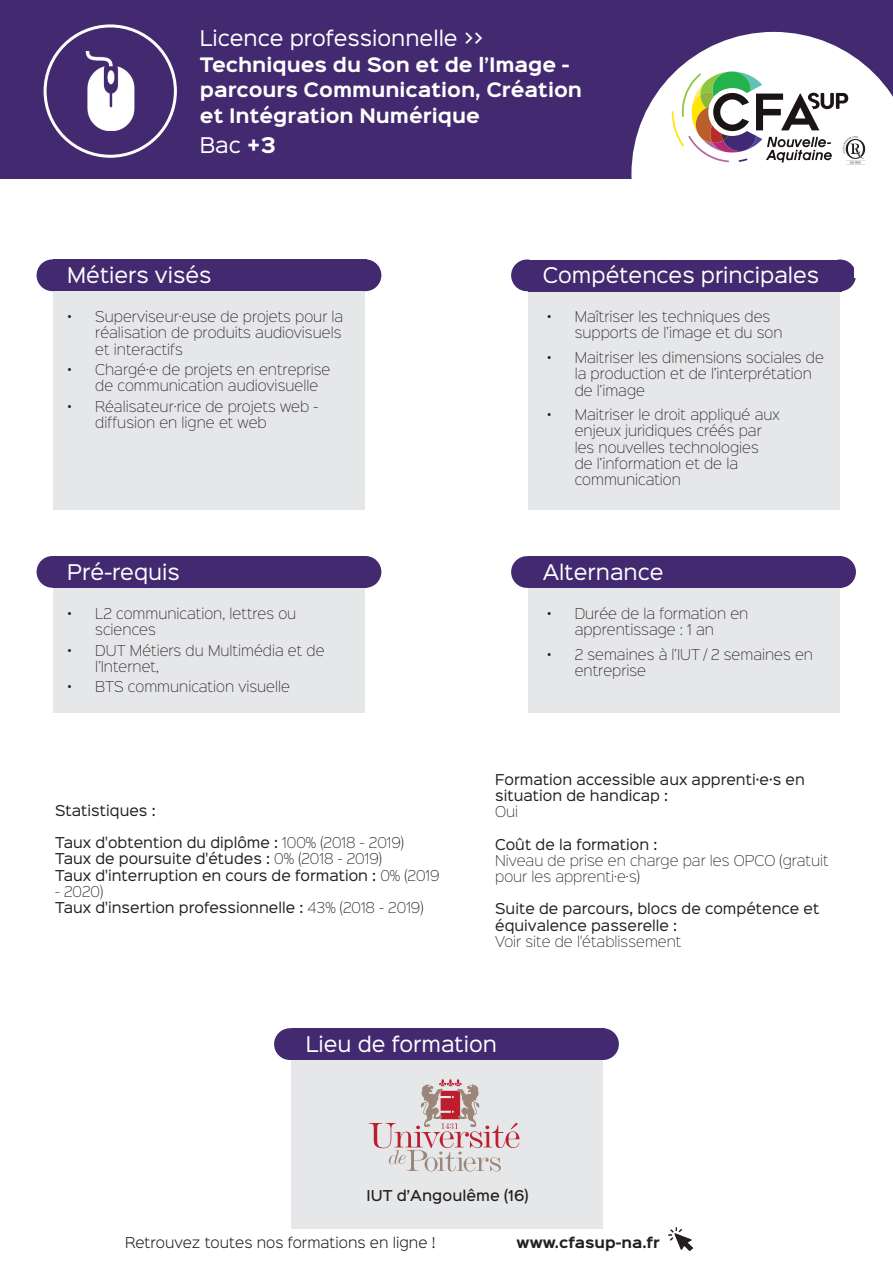
<style>
.page{position:relative;width:893px;height:1263px;background:#fff}
.page>*{position:absolute;margin:0;border:0;box-sizing:border-box;transform-origin:0 0}
.t1{font:19.5px "Sinkin Sans 400";color:#fff}
.t2{font:700 18px/25.5px "Sinkin Sans 700";color:#fff}
.t3{font:13.5px/16.2px "Sinkin Sans 200 X Light";color:#231f20}
.t4{font:13.5px/16.2px "Sinkin Sans 400";color:#231f20}
.t5{font:300 13.5px "Sinkin Sans 300";color:#231f20}
.t6{font:500 13.5px "Sinkin Sans 500";color:#231f20}
.t7{font:700 13.5px "Sinkin Sans 700";color:#231f20}
.s1{font-family:"Sinkin Sans 700";font-weight:700}
.s2{font-family:"Sinkin Sans 200 X Light"}
</style>
<div class="page">
<div style="left:528px;top:286px;width:311px;height:224px;background:#e6e7e9"></div>
<div style="left:54px;top:286px;width:311px;height:224px;background:#e6e7e9"></div>
<div style="left:0;top:0;width:893px;height:179px;background:#422970"></div>
<svg style="left:631px;top:32px;width:262px;height:147px;fill:#fff"></svg>
<svg style="left:672px;top:72px;width:193px;height:93px"></svg>
<div style="left:44px;top:24px;width:133px;height:134px;border:3px solid #fff;border-radius:50%"></div>
<div style="left:528px;top:260px;width:313px;height:31px;background:#422970"></div>
<div style="left:511px;top:259px;width:32px;height:32px;background:#422970;border-radius:50%"></div>
<div style="left:824px;top:259px;width:32px;height:32px;background:#422970;border-radius:50%"></div>
<div style="left:54px;top:259px;width:313px;height:32px;background:#422970"></div>
<div style="left:37px;top:259px;width:31px;height:32px;background:#422970;border-radius:50%"></div>
<div style="left:350px;top:259px;width:31px;height:32px;background:#422970;border-radius:50%"></div>
<div style="left:528px;top:583px;width:311px;height:129px;background:#e6e7e9"></div>
<div style="left:54px;top:583px;width:311px;height:129px;background:#e6e7e9"></div>
<div style="left:528px;top:556px;width:313px;height:32px;background:#422970"></div>
<div style="left:511px;top:556px;width:32px;height:32px;background:#422970;border-radius:50%"></div>
<div style="left:824px;top:556px;width:32px;height:32px;background:#422970;border-radius:50%"></div>
<div style="left:54px;top:556px;width:313px;height:32px;background:#422970"></div>
<div style="left:37px;top:556px;width:31px;height:32px;background:#422970;border-radius:50%"></div>
<div style="left:350px;top:556px;width:31px;height:32px;background:#422970;border-radius:50%"></div>
<div style="left:291px;top:1055px;width:311px;height:174px;background:#e6e7e9"></div>
<div style="left:291px;top:1028px;width:313px;height:32px;background:#422970"></div>
<div style="left:274px;top:1028px;width:32px;height:32px;background:#422970;border-radius:50%"></div>
<div style="left:587px;top:1028px;width:32px;height:32px;background:#422970;border-radius:50%"></div>
<img style="left:669px;top:1228px;width:23px;height:23px">
<img style="left:85px;top:52px;width:50px;height:78px">
<div style="left:854px;top:179px;width:39px;height:99px;background:#fff"></div>
<svg style="left:369px;top:1079px;width:150px;height:92px"></svg>
<p class="t1" style="left:200px;top:22px;width:285px">Licence professionnelle &gt;&gt;</p>
<p class="t2" style="left:200px;top:53px;width:384px">Techniques du Son et de l’Image - parcours Communication, Création</p>
<p class="t2" style="left:200px;top:104px;width:282px">et Intégration Numérique</p>
<p class="t1" style="left:200px;top:129px;width:78px">Bac <span class="s1">+3</span></p>
<p class="t1" style="left:67px;top:259px;width:146px">Métiers visés</p>
<p class="t1" style="left:543px;top:259px;width:278px">Compétences principales</p>
<p class="t3" style="left:95px;top:308px;width:250px;text-indent:-27px">• Superviseur·euse de projets pour la réalisation de produits audiovisuels et interactifs</p>
<p class="t3" style="left:95px;top:361px;width:237px;text-indent:-27px">• Chargé·e de projets en entreprise de communication audiovisuelle</p>
<p class="t3" style="left:95px;top:397px;width:224px;text-indent:-27px">• Réalisateur·rice de projets web - diffusion en ligne et web</p>
<p class="t3" style="left:575px;top:308px;width:209px;text-indent:-27px">• Maîtriser les techniques des supports de l’image et du son</p>
<p class="t3" style="left:575px;top:349px;width:251px;text-indent:-27px">• Maitriser les dimensions sociales de la production et de l’interprétation de l’image</p>
<p class="t3" style="left:575px;top:406px;width:206px;text-indent:-27px">• Maitriser le droit appliqué aux enjeux juridiques créés par les nouvelles technologies de l’information et de la communication</p>
<p class="t1" style="left:67px;top:556px;width:114px">Pré-requis</p>
<p class="t1" style="left:543px;top:556px;width:122px">Alternance</p>
<p class="t3" style="left:95px;top:604px;width:203px;text-indent:-27px">• L2 communication, lettres ou sciences</p>
<p class="t3" style="left:95px;top:641px;width:231px;text-indent:-27px">• DUT Métiers du Multimédia et de l’Internet,</p>
<p class="t3" style="left:68px;top:678px;width:223px">• BTS communication visuelle</p>
<p class="t4" style="left:55px;top:801px;width:102px">Statistiques :</p>
<p class="t4" style="left:55px;top:833px;width:350px">Taux d'obtention du diplôme : <span class="s2">100% (2018 - 2019)</span></p>
<p class="t4" style="left:55px;top:850px;width:328px">Taux de poursuite d'études : <span class="s2">0% (2018 - 2019)</span></p>
<p class="t4" style="left:55px;top:866px;width:386px">Taux d'interruption en cours de formation : <span class="s2">0% (2019</span></p>
<p class="t3" style="left:55px;top:882px;width:50px">- 2020)</p>
<p class="t4" style="left:55px;top:898px;width:370px">Taux d'insertion professionnelle : <span class="s2">43% (2018 - 2019)</span></p>
<p class="t3" style="left:548px;top:604px;width:202px;text-align:center">• Durée de la formation en apprentissage : 1 an</p>
<p class="t3" style="left:575px;top:645px;width:240px;text-indent:-27px">• 2 semaines à l’IUT / 2 semaines en entreprise</p>
<p class="t4" style="left:495px;top:770px;width:311px">Formation accessible aux apprenti·e·s en situation de handicap :</p>
<p class="t3" style="left:495px;top:803px;width:25px">Oui</p>
<p class="t4" style="left:495px;top:835px;width:164px">Coût de la formation :</p>
<p class="t3" style="left:495px;top:851px;width:335px">Niveau de prise en charge par les OPCO (gratuit pour les apprenti·e·s)</p>
<p class="t4" style="left:495px;top:900px;width:326px">Suite de parcours, blocs de compétence et équivalence passerelle :</p>
<p class="t3" style="left:495px;top:932px;width:188px">Voir site de l'établissement</p>
<p class="t1" style="left:306px;top:1028px;width:193px">Lieu de formation</p>
<p class="t6" style="left:367px;top:1184px;width:163px">IUT d’Angoulême (16)</p>
<p class="t5" style="left:125px;top:1231px;width:312px">Retrouvez toutes nos formations en ligne !</p>
<p class="t7" style="left:517px;top:1235px;width:145px">www.cfasup-na.fr</p>
</div>
